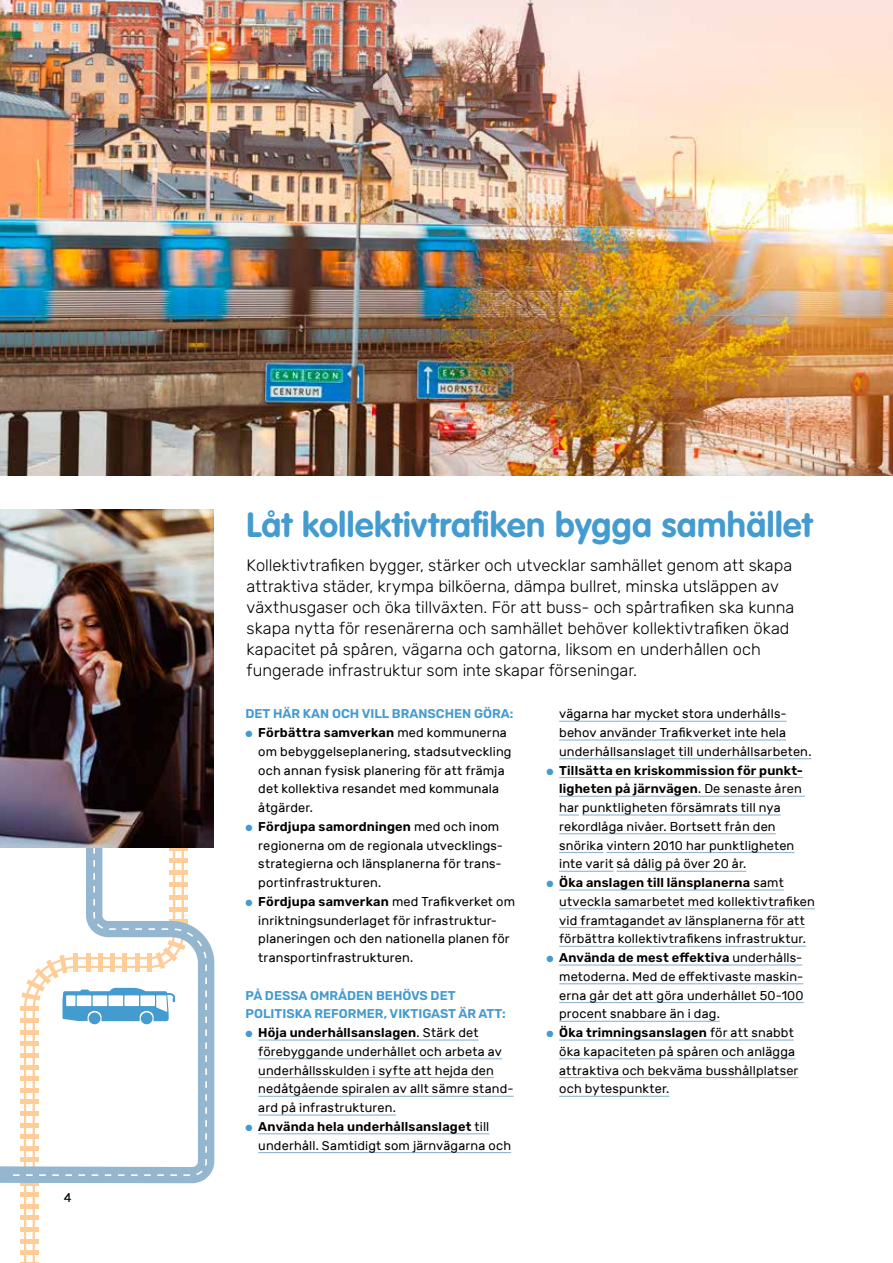
<style>
.page{position:relative;width:893px;height:1263px;background:#fff}
.page>*{position:absolute;margin:0;border:0;box-sizing:border-box;transform-origin:0 0}
.t1{font:700 34.5px "VAG Rounded Std";letter-spacing:.015em;color:#439bcf}
.t2{font:300 16.5px/21px "Rubik";color:#000}
.t3{font:12.75px/18.8px "Rubik";letter-spacing:.015em;color:#000}
.t4{font:600 12.75px/18.8px "Rubik";color:#439bcf}
.s1{color:#439bcf}
.s2{font-weight:600}
</style>
<div class="page">
<hr style="left:20px;top:1181px;width:19px;height:4px;background:#ffcd98">
<div style="left:20px;top:1192px;width:19px;height:5px;background:#ffcd98"></div>
<div style="left:20px;top:1204px;width:19px;height:5px;background:#ffcd98"></div>
<hr style="left:20px;top:1216px;width:19px;height:4px;background:#ffcd98">
<div style="left:20px;top:1227px;width:19px;height:5px;background:#ffcd98"></div>
<hr style="left:20px;top:1239px;width:19px;height:4px;background:#ffcd98">
<div style="left:20px;top:1250px;width:19px;height:5px;background:#ffcd98"></div>
<svg style="left:24px;top:1183px;width:160px;height:80px"></svg>
<hr style="left:258px;top:1039px;width:221px;height:1px;background:#94b6ce">
<hr style="left:258px;top:1058px;width:244px;height:1px;background:#94b6ce">
<hr style="left:258px;top:1077px;width:236px;height:1px;background:#94b6ce">
<hr style="left:258px;top:1096px;width:256px;height:1px;background:#94b6ce">
<hr style="left:258px;top:1114px;width:138px;height:1px;background:#94b6ce">
<hr style="left:258px;top:1133px;width:231px;height:1px;background:#94b6ce">
<hr style="left:258px;top:1152px;width:253px;height:1px;background:#94b6ce">
<hr style="left:559px;top:721px;width:227px;height:1px;background:#94b6ce">
<hr style="left:559px;top:739px;width:227px;height:1px;background:#94b6ce">
<hr style="left:559px;top:758px;width:252px;height:1px;background:#94b6ce">
<hr style="left:559px;top:777px;width:244px;height:1px;background:#94b6ce">
<hr style="left:559px;top:796px;width:246px;height:1px;background:#94b6ce">
<svg style="left:559px;top:814px;width:20px;height:1px"></svg>
<hr style="left:582px;top:814px;width:199px;height:1px;background:#94b6ce">
<hr style="left:559px;top:833px;width:217px;height:1px;background:#94b6ce">
<hr style="left:559px;top:852px;width:44px;height:1px;background:#94b6ce">
<hr style="left:606px;top:852px;width:188px;height:1px;background:#94b6ce">
<hr style="left:559px;top:871px;width:54px;height:1px;background:#94b6ce">
<hr style="left:617px;top:871px;width:129px;height:1px;background:#94b6ce">
<hr style="left:559px;top:889px;width:225px;height:1px;background:#94b6ce">
<hr style="left:559px;top:908px;width:256px;height:1px;background:#94b6ce">
<hr style="left:559px;top:927px;width:246px;height:1px;background:#94b6ce">
<hr style="left:559px;top:946px;width:247px;height:1px;background:#94b6ce">
<hr style="left:559px;top:964px;width:243px;height:1px;background:#94b6ce">
<hr style="left:559px;top:983px;width:244px;height:1px;background:#94b6ce">
<hr style="left:559px;top:1002px;width:245px;height:1px;background:#94b6ce">
<hr style="left:559px;top:1021px;width:161px;height:1px;background:#94b6ce">
<hr style="left:559px;top:1039px;width:235px;height:1px;background:#94b6ce">
<hr style="left:559px;top:1058px;width:236px;height:1px;background:#94b6ce">
<hr style="left:559px;top:1077px;width:239px;height:1px;background:#94b6ce">
<hr style="left:559px;top:1096px;width:110px;height:1px;background:#94b6ce">
<svg style="left:0;top:788px;width:214px;height:395px"></svg>
<svg style="left:13px;top:847px;width:194px;height:329px"></svg>
<svg style="left:21px;top:940px;width:165px;height:84px"></svg>
<img style="left:0;top:0;width:893px;height:475px">
<img style="left:0;top:509px;width:213px;height:338px">
<p class="t3" style="left:64px;top:1189px;width:9px">4</p>
<h1 class="t1" style="left:247px;top:504px;width:567px">Låt kollektivtrafiken bygga samhället</h1>
<p class="t2" style="left:247px;top:555px;width:549px">Kollektivtrafiken bygger, stärker och utvecklar samhället genom att skapa attraktiva städer, krympa bilköerna, dämpa bullret, minska utsläppen av växthusgaser och öka tillväxten. För att buss- och spårtrafiken ska kunna skapa nytta för resenärerna och samhället behöver kollektivtrafiken ökad kapacitet på spåren, vägarna och gatorna, liksom en underhållen och fungerade infrastruktur som inte skapar förseningar.</p>
<p class="t4" style="left:246px;top:705px;width:269px">DET HÄR KAN OCH VILL BRANSCHEN GÖRA:</p>
<p class="t3" style="left:258px;top:723px;width:255px;text-indent:-13px"><span class="s1">●</span> <span class="s2">Förbättra samverkan</span> med kommunerna om bebyggelseplanering, stadsutveckling och annan fysisk planering för att främja det kollektiva resandet med kommunala åtgärder.</p>
<p class="t3" style="left:258px;top:817px;width:246px;text-indent:-13px"><span class="s1">●</span> <span class="s2">Fördjupa samordningen</span> med och inom regionerna om de regionala utvecklings&shy;strategierna och länsplanerna för trans&shy;portinfrastrukturen.</p>
<p class="t3" style="left:258px;top:892px;width:258px;text-indent:-13px"><span class="s1">●</span> <span class="s2">Fördjupa samverkan</span> med Trafikverket om inriktningsunderlaget för infrastruktur&shy;planeringen och den nationella planen för transportinfrastrukturen.</p>
<p class="t4" style="left:246px;top:986px;width:262px">PÅ DESSA OMRÅDEN BEHÖVS DET<br>POLITISKA REFORMER, VIKTIGAST ÄR ATT:</p>
<p class="t3" style="left:258px;top:1023px;width:255px;text-indent:-13px"><span class="s1">●</span> <span class="s2">Höja underhållsanslagen</span>. Stärk det förebyggande underhållet och arbeta av underhållsskulden i syfte att hejda den nedåtgående spiralen av allt sämre stand&shy;ard på infrastrukturen.</p>
<p class="t3" style="left:258px;top:1117px;width:254px;text-indent:-13px"><span class="s1">●</span> <span class="s2">Använda hela underhållsanslaget</span> till underhåll. Samtidigt som järnvägarna och</p>
<p class="t3" style="left:559px;top:705px;width:254px">vägarna har mycket stora underhålls&shy;behov använder Trafikverket inte hela underhållsanslaget till underhållsarbeten.</p>
<p class="t3" style="left:559px;top:761px;width:245px;text-indent:-13px"><span class="s1">●</span> <span class="s2">Tillsätta en kriskommission för punkt&shy;ligheten på järnvägen</span>. De senaste åren har punktligheten försämrats till nya rekordlåga nivåer. Bortsett från den snörika vintern 2010 har punktligheten inte varit så dålig på över 20 år.</p>
<p class="t3" style="left:559px;top:873px;width:257px;text-indent:-13px"><span class="s1">●</span> <span class="s2">Öka anslagen till länsplanerna</span> samt utveckla samarbetet med kollektivtrafiken vid framtagandet av länsplanerna för att förbättra kollektivtrafikens infrastruktur.</p>
<p class="t3" style="left:559px;top:948px;width:246px;text-indent:-13px"><span class="s1">●</span> <span class="s2">Använda de mest effektiva</span> underhålls&shy;metoderna. Med de effektivaste maskin&shy;erna går det att göra underhållet 50-100 procent snabbare än i dag.</p>
<p class="t3" style="left:559px;top:1023px;width:241px;text-indent:-13px"><span class="s1">●</span> <span class="s2">Öka trimningsanslagen</span> för att snabbt öka kapaciteten på spåren och anlägga attraktiva och bekväma busshållplatser och bytespunkter.</p>
</div>
